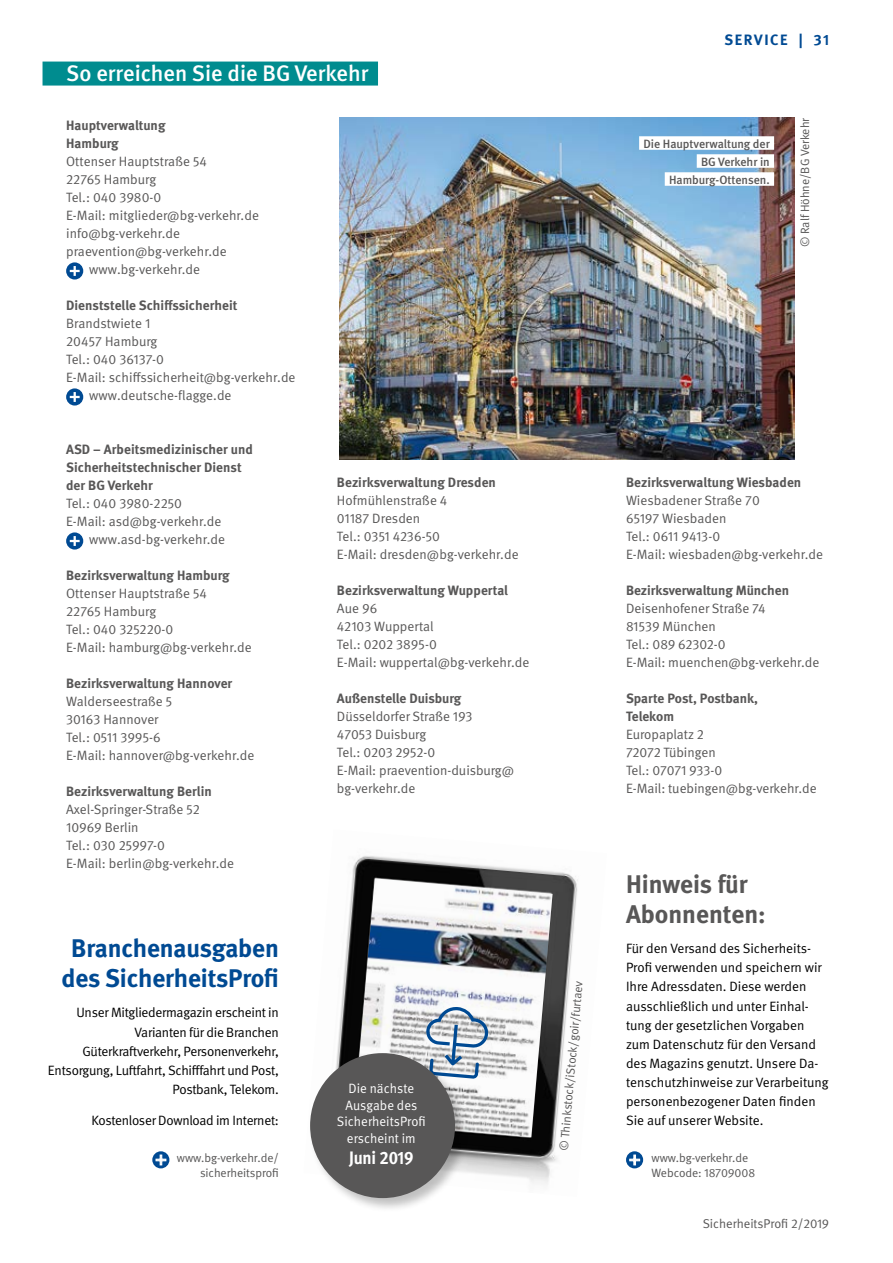
<style>
.page{position:relative;width:893px;height:1263px;background:#fff}
.page>*{position:absolute;margin:0;border:0;box-sizing:border-box;transform-origin:0 0}
.t1{font:700 25.5px/30px "DGUV Meta";letter-spacing:-.005em;color:#004a93;text-align:center}
.t2{font:700 25.5px/30px "DGUV Meta";color:#585757}
.t3{font:500 22.5px "DGUV Meta";color:#fff}
.t4{font:700 18px "DGUV Meta";letter-spacing:-.01em;color:#fff;scale:.94 1}
.t5{font:700 15px "DGUV Meta";letter-spacing:.11em;color:#004a93}
.t6{font:13.5px/18px "DGUV Meta";color:#585757}
.t7{font:13.5px/19.2px "DGUV Meta";letter-spacing:-.01em;color:#000;text-align:right}
.t8{font:700 13.5px/18px "DGUV Meta";color:#585757}
.t9{font:13.5px/16.5px "DGUV Meta";letter-spacing:.005em;color:#fff;text-align:center}
.t10{font:12.75px "DGUV Meta";color:#585757}
.t11{font:12px/15px "DGUV Meta";letter-spacing:-.005em;color:#585757}
.t12{font:500 12px/18px "DGUV Meta";color:#585757;text-align:right}
</style>
<div class="page">
<img style="left:341px;top:856px;width:237px;height:328px">
<img style="left:353px;top:878px;width:200px;height:259px">
<img style="left:339px;top:118px;width:456px;height:342px">
<div style="left:43px;top:62px;width:335px;height:24px;background:#008c8f"></div>
<div style="left:66px;top:262px;width:17px;height:17px;background:#004a93;border-radius:50%"></div>
<svg style="left:70px;top:266px;width:10px;height:10px"></svg>
<svg style="left:66px;top:388px;width:17px;height:17px"></svg>
<svg style="left:70px;top:392px;width:10px;height:10px"></svg>
<svg style="left:66px;top:532px;width:17px;height:17px"></svg>
<svg style="left:70px;top:536px;width:10px;height:10px"></svg>
<div style="left:639px;top:136px;width:135px;height:14px;background:#fff"></div>
<div style="left:697px;top:154px;width:77px;height:14px;background:#fff"></div>
<div style="left:665px;top:172px;width:109px;height:14px;background:#fff"></div>
<div style="left:309px;top:1051px;width:161px;height:161px;background:#000;opacity:.25"></div>
<svg style="left:310px;top:1006px;width:179px;height:192px"></svg>
<svg style="left:152px;top:1151px;width:17px;height:17px"></svg>
<svg style="left:155px;top:1154px;width:12px;height:11px"></svg>
<svg style="left:626px;top:1151px;width:17px;height:17px"></svg>
<svg style="left:629px;top:1154px;width:11px;height:11px"></svg>
<h2 class="t3" style="left:66px;top:60px;width:304px">So erreichen Sie die BG Verkehr</h2>
<p class="t8" style="left:66px;top:117px;width:101px">Hauptverwaltung<br>Hamburg</p>
<p class="t6" style="left:66px;top:153px;width:142px">Ottenser Hauptstraße 54</p>
<p class="t6" style="left:66px;top:171px;width:92px">22765 Hamburg</p>
<p class="t6" style="left:66px;top:189px;width:97px">Tel.: 040 3980-0</p>
<p class="t6" style="left:66px;top:207px;width:194px">E-Mail: mitglieder@bg-verkehr.de</p>
<p class="t6" style="left:66px;top:225px;width:115px">info@bg-verkehr.de</p>
<p class="t6" style="left:66px;top:243px;width:162px">praevention@bg-verkehr.de</p>
<p class="t6" style="left:89px;top:261px;width:112px">www.bg-verkehr.de</p>
<p class="t8" style="left:66px;top:297px;width:173px">Dienststelle Schiffssicherheit</p>
<p class="t6" style="left:66px;top:315px;width:86px">Brandstwiete 1</p>
<p class="t6" style="left:66px;top:333px;width:93px">20457 Hamburg</p>
<p class="t6" style="left:66px;top:351px;width:99px">Tel.: 040 36137-0</p>
<p class="t6" style="left:66px;top:369px;width:231px">E-Mail: schiffssicherheit@bg-verkehr.de</p>
<p class="t6" style="left:89px;top:387px;width:144px">www.deutsche-flagge.de</p>
<p class="t8" style="left:66px;top:441px;width:188px">ASD – Arbeitsmedizinischer und<br>Sicherheitstechnischer Dienst der BG Verkehr</p>
<p class="t6" style="left:66px;top:495px;width:117px">Tel.: 040 3980-2250</p>
<p class="t6" style="left:66px;top:513px;width:157px">E-Mail: asd@bg-verkehr.de</p>
<p class="t6" style="left:89px;top:531px;width:137px">www.asd-bg-verkehr.de</p>
<p class="t8" style="left:66px;top:567px;width:165px">Bezirksverwaltung Hamburg</p>
<p class="t6" style="left:66px;top:585px;width:187px">Ottenser Hauptstraße 54<br>22765 Hamburg<br>Tel.: 040 325220-0<br>E-Mail: hamburg@bg-verkehr.de</p>
<p class="t8" style="left:66px;top:675px;width:168px">Bezirksverwaltung Hannover</p>
<p class="t6" style="left:66px;top:693px;width:190px">Walderseestraße 5<br>30163 Hannover<br>Tel.: 0511 3995-6<br>E-Mail: hannover@bg-verkehr.de</p>
<p class="t8" style="left:66px;top:783px;width:147px">Bezirksverwaltung Berlin</p>
<p class="t6" style="left:66px;top:801px;width:169px">Axel-Springer-Straße 52<br>10969 Berlin<br>Tel.: 030 25997-0<br>E-Mail: berlin@bg-verkehr.de</p>
<h1 class="t1" style="left:62px;top:934px;width:219px">Branchenausgaben des SicherheitsProfi</h1>
<p class="t7" style="left:48px;top:1003px;width:232px">Unser Mitgliedermagazin erscheint in Varianten für die Branchen Güterkraftverkehr, Personenverkehr, Entsorgung, Luftfahrt, Schifffahrt und Post, Postbank, Telekom.</p>
<p class="t7" style="left:92px;top:1111px;width:189px">Kostenloser Download im Internet:</p>
<p class="t8" style="left:337px;top:474px;width:160px">Bezirksverwaltung Dresden</p>
<p class="t6" style="left:337px;top:492px;width:183px">Hofmühlenstraße 4<br>01187 Dresden<br>Tel.: 0351 4236-50<br>E-Mail: dresden@bg-verkehr.de</p>
<p class="t8" style="left:337px;top:582px;width:173px">Bezirksverwaltung Wuppertal</p>
<p class="t6" style="left:337px;top:600px;width:194px">Aue 96<br>42103 Wuppertal<br>Tel.: 0202 3895-0<br>E-Mail: wuppertal@bg-verkehr.de</p>
<p class="t8" style="left:337px;top:690px;width:126px">Außenstelle Duisburg</p>
<p class="t6" style="left:337px;top:708px;width:178px">Düsseldorfer Straße 193<br>47053 Duisburg<br>Tel.: 0203 2952-0<br>E-Mail: praevention-duisburg@ bg-verkehr.de</p>
<p class="t9" style="left:337px;top:1081px;width:90px">Die nächste<br>Ausgabe des<br>SicherheitsProfi erscheint im</p>
<p class="t11" style="left:177px;top:1151px;width:103px">www.bg-verkehr.de/</p>
<h3 class="t4" style="left:349px;top:1147px;width:70px">Juni 2019</h3>
<p class="t11" style="left:200px;top:1166px;width:80px">sicherheitsprofi</p>
<p class="t11" style="left:557px;top:1149px;width:171px;rotate:-85deg">© Thinkstock/iStock/goir/furtaev</p>
<p class="t5" style="left:724px;top:31px;width:106px">SERVICE | 31</p>
<p class="t12" style="left:643px;top:135px;width:128px">Die Hauptverwaltung der<br>BG Verkehr in<br>Hamburg-Ottensen.</p>
<p class="t11" style="left:798px;top:247px;width:131px;rotate:-90deg">© Ralf Höhne/BG Verkehr</p>
<p class="t8" style="left:626px;top:474px;width:177px">Bezirksverwaltung Wiesbaden</p>
<p class="t6" style="left:626px;top:492px;width:199px">Wiesbadener Straße 70<br>65197 Wiesbaden<br>Tel.: 0611 9413-0<br>E-Mail: wiesbaden@bg-verkehr.de</p>
<p class="t8" style="left:626px;top:582px;width:165px">Bezirksverwaltung München</p>
<p class="t6" style="left:626px;top:600px;width:195px">Deisenhofener Straße 74<br>81539 München<br>Tel.: 089 62302-0<br>E-Mail: muenchen@bg-verkehr.de</p>
<p class="t8" style="left:626px;top:690px;width:133px">Sparte Post, Postbank,<br>Telekom</p>
<p class="t6" style="left:626px;top:726px;width:192px">Europaplatz 2<br>72072 Tübingen<br>Tel.: 07071 933-0<br>E-Mail: tuebingen@bg-verkehr.de</p>
<h1 class="t2" style="left:626px;top:870px;width:141px">Hinweis für<br>Abonnenten:</h1>
<p class="t7" style="left:626px;top:939px;width:204px;text-align:left">Für den Versand des Sicherheits-<br>Profi verwenden und speichern wir<br>Ihre Adressdaten. Diese werden ausschließlich und unter Einhal&shy;tung der gesetzlichen Vorgaben zum Datenschutz für den Versand des Magazins genutzt. Unsere Da&shy;tenschutzhinweise zur Verarbeitung personenbezogener Daten finden<br>Sie auf unserer Website.</p>
<p class="t11" style="left:652px;top:1151px;width:105px">www.bg-verkehr.de<br>Webcode: 18709008</p>
<p class="t10" style="left:703px;top:1216px;width:128px">SicherheitsProfi 2/2019</p>
</div>
